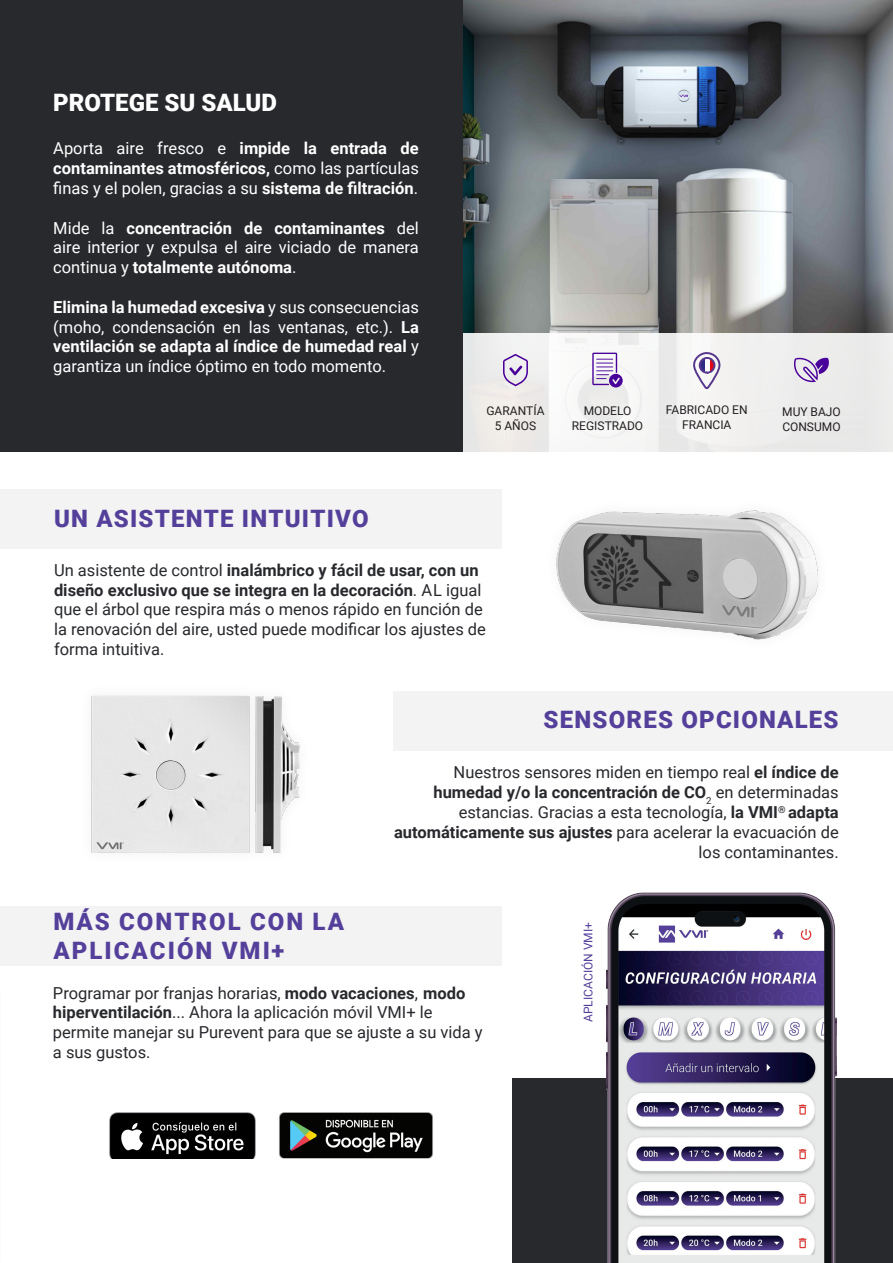
<style>
.page{position:relative;width:893px;height:1263px;background:#fff}
.page>*{position:absolute;margin:0;border:0;box-sizing:border-box;transform-origin:0 0}
.paragraphe{font:900 24px "Roboto";letter-spacing:.05em;color:#54409a}
.paragraphe-2{font:900 24px/28.8px "Roboto";letter-spacing:.085em;color:#54409a}
.paragraphe-3{font:900 24px "Roboto";color:#fff}
.paragraphe-4{font:16.5px/19.8px "Roboto";color:#28292d}
.PARAGRAPHE_blanc{font:16.5px/19.8px "Roboto";color:#fff;text-align:justify}
.PARAGRAPHE_blanc-2{font:700 16.5px/19.8px "Roboto";color:#fff;text-align:justify}
.t1{font:12px/15px "Roboto";color:#231f20;text-align:center}
.t2{font:12px "Roboto";color:#54409a}
.s1{font-weight:400}
.s2{font-weight:700}
</style>
<div class="page">
<div style="left:0;top:489px;width:501px;height:59px;background:#f3f3f3"></div>
<div style="left:0;top:0;width:463px;height:451px;background:#28292d"></div>
<div style="left:394px;top:691px;width:499px;height:59px;background:#f3f3f3"></div>
<img style="left:463px;top:0;width:430px;height:333px">
<div style="left:512px;top:1078px;width:381px;height:185px;background:#28292d"></div>
<div style="left:463px;top:333px;width:430px;height:119px;background:#efeeed"></div>
<svg style="left:503px;top:354px;width:25px;height:32px"></svg>
<svg style="left:592px;top:353px;width:31px;height:34px"></svg>
<svg style="left:693px;top:351px;width:28px;height:38px"></svg>
<svg style="left:794px;top:358px;width:35px;height:24px"></svg>
<img style="left:556px;top:510px;width:263px;height:130px">
<img style="left:91px;top:695px;width:209px;height:158px">
<img style="left:606px;top:892px;width:231px;height:371px">
<div style="left:0;top:906px;width:501px;height:60px;background:#f3f3f3"></div>
<img style="left:279px;top:1112px;width:154px;height:46px">
<img style="left:109px;top:1112px;width:147px;height:46px">
<p class="paragraphe-3" style="left:53px;top:86px;width:225px">PROTEGE SU SALUD</p>
<p class="PARAGRAPHE_blanc-2" style="left:53px;top:138px;width:367px"><span class="s1">Aporta aire fresco e</span> impide la entrada de contaminantes atmosféricos, <span class="s1">como las partículas finas y el polen, gracias a su</span> sistema de filtración<span class="s1">.</span></p>
<p class="PARAGRAPHE_blanc" style="left:53px;top:217px;width:367px">Mide la <span class="s2">concentración de contaminantes</span> del aire interior y expulsa el aire viciado de manera continua y <span class="s2">totalmente autónoma</span>.</p>
<p class="PARAGRAPHE_blanc" style="left:53px;top:296px;width:367px"><span class="s2">Elimina la humedad excesiva</span> y sus consecuencias (moho, condensación en las ventanas, etc.). <span class="s2">La ventilación se adapta al índice de humedad real</span> y garantiza un índice óptimo en todo momento.</p>
<p class="t1" style="left:486px;top:402px;width:60px">GARANTÍA</p>
<p class="t1" style="left:495px;top:417px;width:43px">5 AÑOS</p>
<p class="t1" style="left:572px;top:402px;width:73px">MODELO<br>REGISTRADO</p>
<p class="t1" style="left:666px;top:402px;width:83px">FABRICADO EN<br>FRANCIA</p>
<p class="t1" style="left:782px;top:403px;width:60px">MUY BAJO</p>
<p class="t1" style="left:782px;top:418px;width:60px">CONSUMO</p>
<p class="paragraphe" style="left:54px;top:502px;width:316px">UN ASISTENTE INTUITIVO</p>
<p class="paragraphe-4" style="left:54px;top:559px;width:433px">Un asistente de control <span class="s2">inalámbrico y fácil de usar, con un diseño exclusivo que se integra en la decoración</span>. AL igual que el árbol que respira más o menos rápido en función de la renovación del aire, usted puede modificar los ajustes de forma intuitiva.</p>
<p class="paragraphe" style="left:544px;top:703px;width:296px">SENSORES OPCIONALES</p>
<p class="paragraphe-4" style="left:394px;top:762px;width:446px;text-align:right">Nuestros sensores miden en tiempo real <span class="s2">el índice de humedad y/o la concentración de CO</span><sub>2</sub> en determinadas estancias. Gracias a esta tecnología, <span class="s2">la VMI</span><sup>®</sup> <span class="s2">adapta automáticamente sus ajustes</span> para acelerar la evacuación de los contaminantes.</p>
<p class="paragraphe-2" style="left:53px;top:906px;width:292px">MÁS CONTROL CON LA<br>APLICACIÓN VMI+</p>
<p class="paragraphe-4" style="left:53px;top:982px;width:431px">Programar por franjas horarias, <span class="s2">modo vacaciones</span>, <span class="s2">modo hiperventilación</span>... Ahora la aplicación móvil VMI+ le permite manejar su Purevent para que se ajuste a su vida y a sus gustos.</p>
<p class="t2" style="left:580px;top:1022px;width:101px;rotate:-90deg">APLICACIÓN VMI+</p>
</div>
